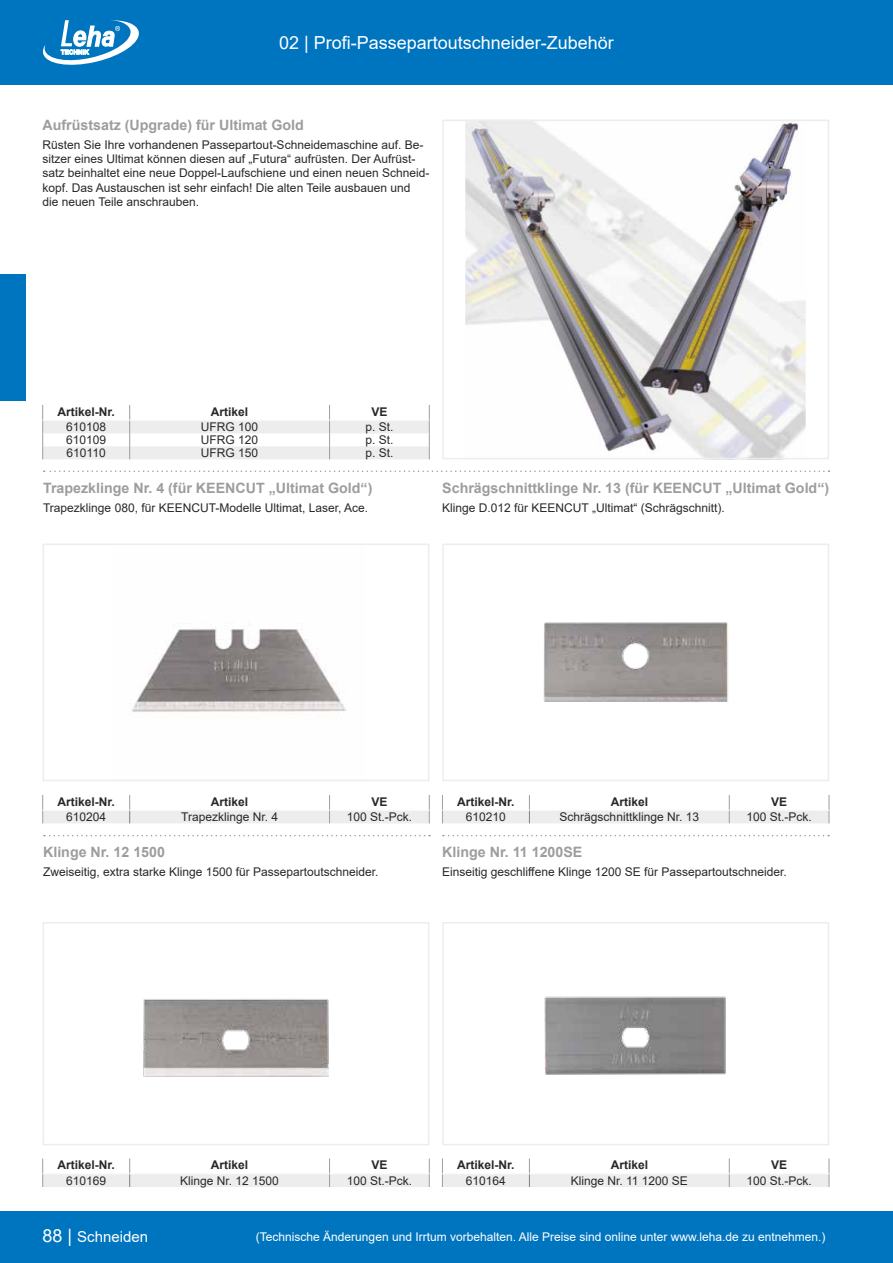
<style>
.page{position:relative;width:893px;height:1263px;background:#fff}
.page>*{position:absolute;margin:0;border:0;box-sizing:border-box;transform-origin:0 0}
.t1{font:18px "Arial";color:#fff}
.t2{font:15px "Arial";color:#fff}
.t3{font:700 14.25px "Arial";color:#9d9d9c}
.t4{font:12px/14.4px "Arial";color:#282827}
.t5{font:700 12px "Arial";color:#282827}
.t6{font:12px "Arial";color:#fff}
.s1{font-size:18px}
</style>
<div class="page">
<div style="left:0;top:274px;width:26px;height:126px;background:#0075bf"></div>
<div style="left:0;top:0;width:893px;height:85px;background:#0075bf"></div>
<svg style="left:43px;top:20px;width:96px;height:45px"></svg>
<div style="left:0;top:1211px;width:893px;height:52px;background:#0075bf"></div>
<img style="left:466px;top:123px;width:340px;height:333px">
<div style="left:442px;top:120px;width:387px;height:339px;border:2px solid #ededed"></div>
<svg style="left:42px;top:405px;width:388px;height:54px"></svg>
<svg style="left:42px;top:795px;width:388px;height:28px"></svg>
<hr style="left:43px;top:810px;width:87px;height:1px;background:#fafafa">
<hr style="left:130px;top:810px;width:200px;height:1px;background:#fafafa">
<hr style="left:330px;top:810px;width:99px;height:1px;background:#fafafa">
<svg style="left:42px;top:1158px;width:388px;height:29px"></svg>
<hr style="left:43px;top:1173px;width:87px;height:1px;background:#fafafa">
<hr style="left:130px;top:1173px;width:200px;height:1px;background:#fafafa">
<hr style="left:330px;top:1173px;width:99px;height:1px;background:#fafafa">
<svg style="left:442px;top:1158px;width:388px;height:29px"></svg>
<hr style="left:442px;top:1173px;width:87px;height:1px;background:#fafafa">
<hr style="left:529px;top:1173px;width:200px;height:1px;background:#fafafa">
<hr style="left:729px;top:1173px;width:100px;height:1px;background:#fafafa">
<svg style="left:442px;top:795px;width:388px;height:28px"></svg>
<hr style="left:442px;top:810px;width:87px;height:1px;background:#fafafa">
<hr style="left:529px;top:810px;width:200px;height:1px;background:#fafafa">
<hr style="left:729px;top:810px;width:100px;height:1px;background:#fafafa">
<img style="left:131px;top:625px;width:216px;height:87px">
<div style="left:43px;top:544px;width:386px;height:237px;border:2px solid #ededed"></div>
<img style="left:543px;top:622px;width:185px;height:80px">
<div style="left:442px;top:544px;width:387px;height:237px;border:2px solid #ededed"></div>
<img style="left:143px;top:999px;width:186px;height:78px">
<div style="left:43px;top:922px;width:386px;height:223px;border:2px solid #ededed"></div>
<img style="left:544px;top:996px;width:182px;height:79px">
<div style="left:442px;top:922px;width:387px;height:223px;border:2px solid #ededed"></div>
<svg style="left:44px;top:835px;width:386px;height:1px"></svg>
<svg style="left:443px;top:835px;width:386px;height:1px"></svg>
<svg style="left:44px;top:470px;width:785px;height:2px"></svg>
<h1 class="t1" style="left:279px;top:30px;width:336px">02 | Profi-Passepartoutschneider-Zubehör</h1>
<p class="t3" style="left:43px;top:115px;width:263px">Aufrüstsatz (Upgrade) für Ultimat Gold</p>
<p class="t4" style="left:43px;top:137px;width:388px">Rüsten Sie Ihre vorhandenen Passepartout-Schneidemaschine auf. Be&shy;sitzer eines Ultimat können diesen auf „Futura“ aufrüsten. Der Aufrüst&shy;satz beinhaltet eine neue Doppel-Laufschiene und einen neuen Schneid&shy;kopf. Das Austauschen ist sehr einfach! Die alten Teile ausbauen und die neuen Teile anschrauben.</p>
<p class="t5" style="left:58px;top:403px;width:59px">Artikel-Nr.</p>
<p class="t5" style="left:211px;top:403px;width:39px">Artikel</p>
<p class="t5" style="left:371px;top:403px;width:18px">VE</p>
<p class="t4" style="left:66px;top:420px;width:42px">610108</p>
<p class="t4" style="left:201px;top:420px;width:59px">UFRG 100</p>
<p class="t4" style="left:365px;top:420px;width:30px">p. St.</p>
<p class="t4" style="left:66px;top:433px;width:42px">610109</p>
<p class="t4" style="left:201px;top:433px;width:59px">UFRG 120</p>
<p class="t4" style="left:365px;top:433px;width:30px">p. St.</p>
<p class="t4" style="left:67px;top:446px;width:41px">610110</p>
<p class="t4" style="left:201px;top:446px;width:59px">UFRG 150</p>
<p class="t4" style="left:365px;top:446px;width:30px">p. St.</p>
<p class="t3" style="left:43px;top:478px;width:331px">Trapezklinge Nr. 4 (für KEENCUT „Ultimat Gold“)</p>
<p class="t4" style="left:43px;top:500px;width:327px">Trapezklinge 080, für KEENCUT-Modelle Ultimat, Laser, Ace.</p>
<p class="t3" style="left:442px;top:478px;width:388px">Schrägschnittklinge Nr. 13 (für KEENCUT „Ultimat Gold“)</p>
<p class="t4" style="left:442px;top:500px;width:284px">Klinge D.012 für KEENCUT „Ultimat“ (Schrägschnitt).</p>
<p class="t5" style="left:58px;top:793px;width:59px">Artikel-Nr.</p>
<p class="t5" style="left:211px;top:793px;width:39px">Artikel</p>
<p class="t5" style="left:371px;top:793px;width:18px">VE</p>
<p class="t4" style="left:66px;top:810px;width:42px">610204</p>
<p class="t4" style="left:181px;top:810px;width:98px">Trapezklinge Nr. 4</p>
<p class="t4" style="left:347px;top:810px;width:67px">100 St.-Pck.</p>
<p class="t3" style="left:43px;top:842px;width:123px">Klinge Nr. 12 1500</p>
<p class="t4" style="left:43px;top:864px;width:337px">Zweiseitig, extra starke Klinge 1500 für Passepartoutschneider.</p>
<p class="t5" style="left:457px;top:793px;width:59px">Artikel-Nr.</p>
<p class="t5" style="left:611px;top:793px;width:39px">Artikel</p>
<p class="t5" style="left:771px;top:793px;width:18px">VE</p>
<p class="t4" style="left:466px;top:810px;width:42px">610210</p>
<p class="t4" style="left:560px;top:810px;width:141px">Schrägschnittklinge Nr. 13</p>
<p class="t4" style="left:746px;top:810px;width:67px">100 St.-Pck.</p>
<p class="t3" style="left:442px;top:842px;width:142px">Klinge Nr. 11 1200SE</p>
<p class="t4" style="left:442px;top:864px;width:346px">Einseitig geschliffene Klinge 1200 SE für Passepartoutschneider.</p>
<p class="t5" style="left:58px;top:1157px;width:59px">Artikel-Nr.</p>
<p class="t5" style="left:211px;top:1157px;width:39px">Artikel</p>
<p class="t5" style="left:371px;top:1157px;width:18px">VE</p>
<p class="t4" style="left:66px;top:1173px;width:42px">610169</p>
<p class="t4" style="left:180px;top:1173px;width:100px">Klinge Nr. 12 1500</p>
<p class="t4" style="left:347px;top:1173px;width:67px">100 St.-Pck.</p>
<p class="t5" style="left:457px;top:1157px;width:59px">Artikel-Nr.</p>
<p class="t5" style="left:611px;top:1157px;width:39px">Artikel</p>
<p class="t5" style="left:771px;top:1157px;width:18px">VE</p>
<p class="t4" style="left:466px;top:1173px;width:42px">610164</p>
<p class="t4" style="left:571px;top:1173px;width:119px">Klinge Nr. 11 1200 SE</p>
<p class="t4" style="left:746px;top:1173px;width:67px">100 St.-Pck.</p>
<p class="t2" style="left:43px;top:1226px;width:107px"><span class="s1">88 |</span> Schneiden</p>
<p class="t6" style="left:256px;top:1229px;width:571px">(Technische Änderungen und Irrtum vorbehalten. Alle Preise sind online unter www.leha.de zu entnehmen.)</p>
</div>
